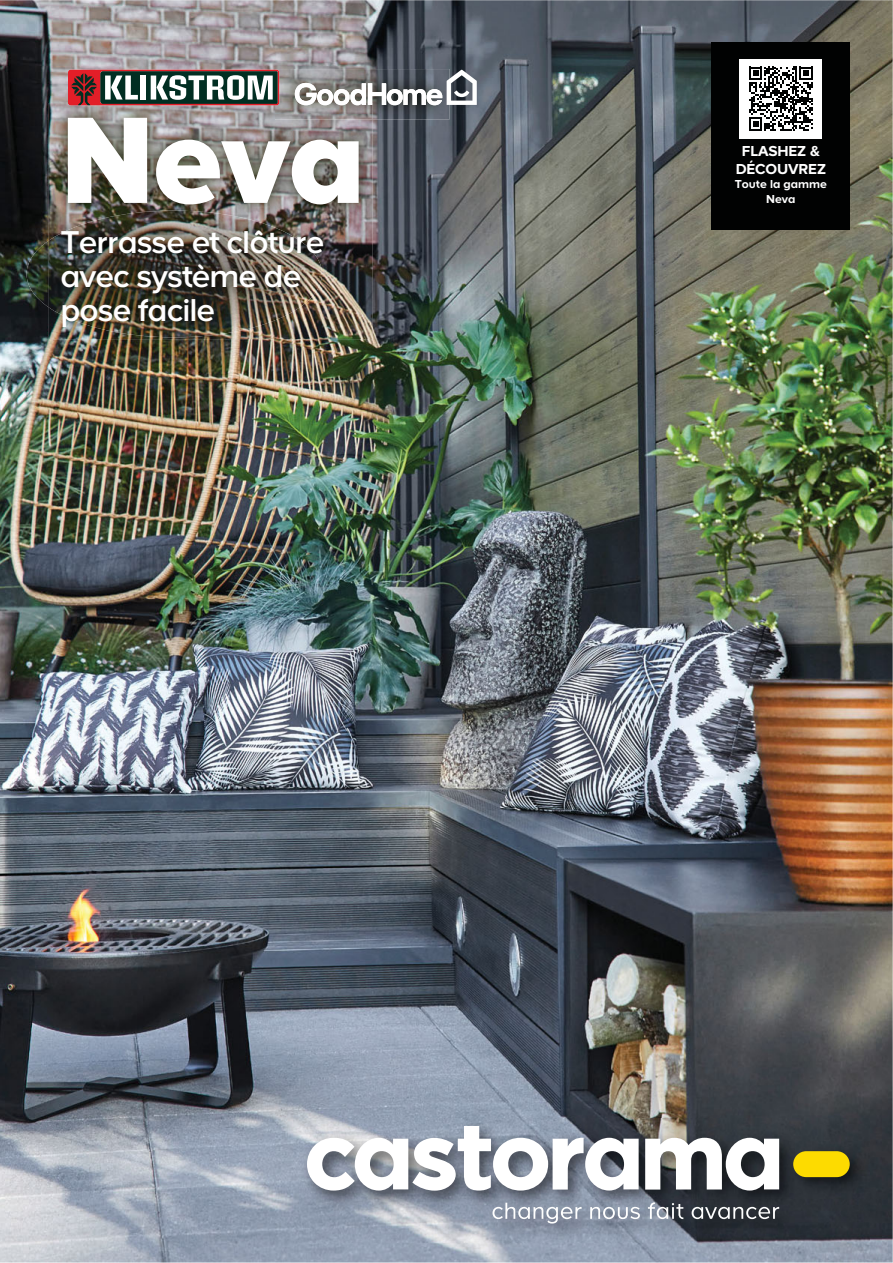
<style>
.page{position:relative;width:893px;height:1263px;background:#fff}
.page>*{position:absolute;margin:0;border:0;box-sizing:border-box;transform-origin:0 0}
.t1{font:900 127.8px "Casto";color:#fff}
.t2{font:500 32.85px/33.6px "Casto";letter-spacing:-.03em;color:#fff}
.t3{font:700 15px/17.9px "Casto";letter-spacing:-.01em;color:#fff;text-align:center}
.t4{font:700 12px "Casto";color:#fff}
</style>
<div class="page">
<img style="left:0;top:0;width:893px;height:1263px">
<img style="left:275px;top:69px;width:175px;height:50px">
<svg style="left:295px;top:70px;width:182px;height:35px"></svg>
<div style="left:711px;top:43px;width:139px;height:187px;background:#010202"></div>
<div style="left:740px;top:59px;width:82px;height:79px;background:#fff"></div>
<svg style="left:749px;top:67px;width:64px;height:64px"></svg>
<img style="left:299px;top:1118px;width:570px;height:125px">
<svg style="left:307px;top:1126px;width:472px;height:65px"></svg>
<div style="left:793px;top:1151px;width:57px;height:26px;background:#fddb00;border-radius:13px"></div>
<svg style="left:492px;top:1203px;width:89px;height:21px;background:#9ea6b4"></svg>
<svg style="left:590px;top:1207px;width:50px;height:12px"></svg>
<svg style="left:648px;top:1202px;width:35px;height:17px"></svg>
<svg style="left:691px;top:1207px;width:88px;height:12px"></svg>
<img style="left:27px;top:240px;width:22px;height:67px">
<img style="left:49px;top:103px;width:324px;height:236px">
<img style="left:275px;top:103px;width:98px;height:16px">
<img style="left:299px;top:103px;width:73px;height:2px">
<svg style="left:68px;top:70px;width:211px;height:35px"></svg>
<img style="left:49px;top:211px;width:273px;height:126px">
<h1 class="t1" style="left:61px;top:107px;width:307px">Neva</h1>
<p class="t2" style="left:61px;top:229px;width:265px">Terrasse et clôture avec système de pose facile</p>
<p class="t3" style="left:736px;top:144px;width:92px">FLASHEZ &amp;<br>DÉCOUVREZ</p>
<p class="t4" style="left:735px;top:180px;width:94px">Toute la gamme</p>
<p class="t4" style="left:766px;top:195px;width:31px">Neva</p>
</div>
